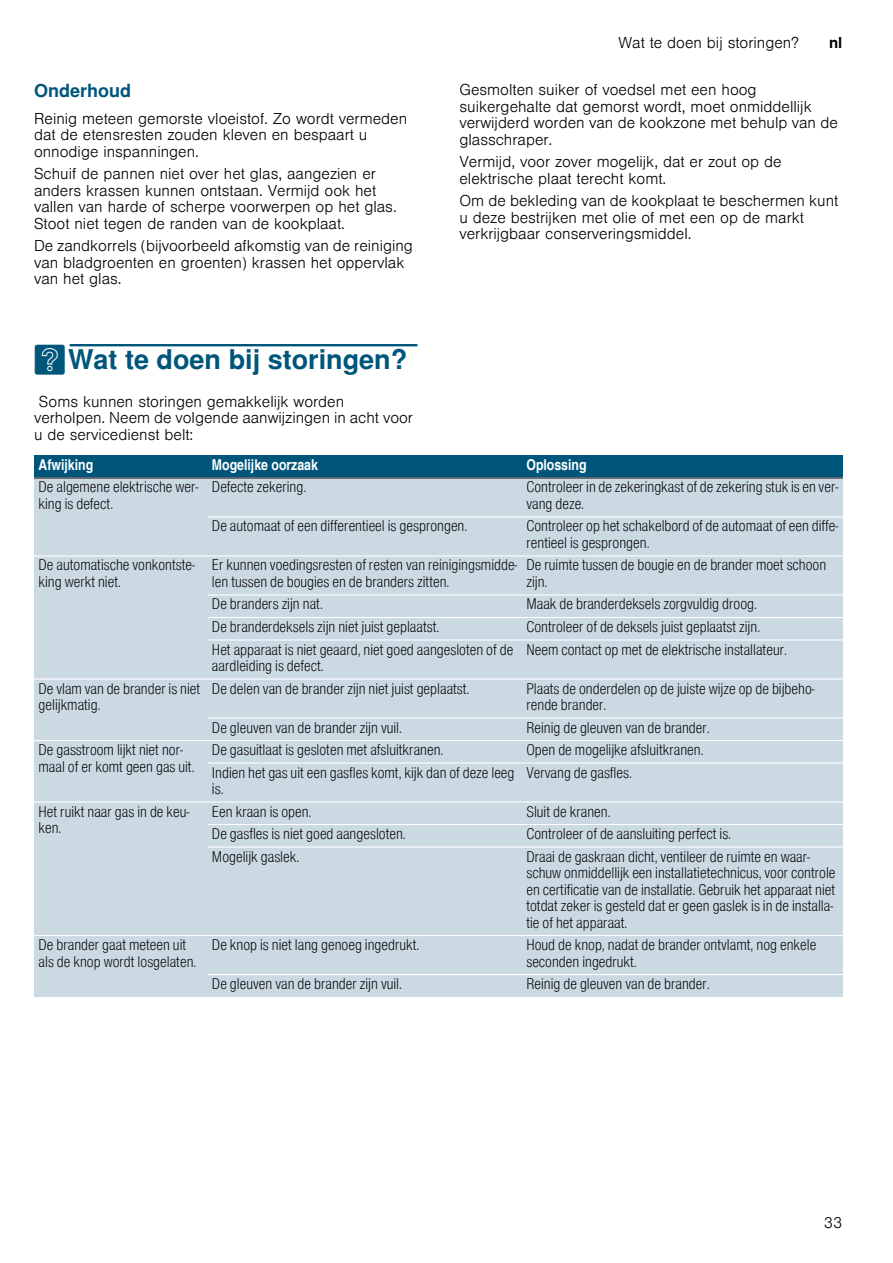
<style>
.page{position:relative;width:893px;height:1263px;background:#fff}
.page>*{position:absolute;margin:0;border:0;box-sizing:border-box;transform-origin:0 0}
.t1{font:700 27px "Nimbus San L";color:#00567a}
.t2{font:700 18px "Nimbus San L";color:#00567a}
.t3{font:15px/16.5px "Nimbus San L Lig Con";color:#000}
.t4{font:300 15px/16.5px "Nimbus San L";color:#000}
.t5{font:15px "Nimbus San L Bol Con";color:#fff}
.t6{font:700 15px "Nimbus San L";color:#000}
.s1{font-family:"BSH Symb PG2";font-weight:400}
</style>
<div class="page">
<div style="left:70px;top:345px;width:347px;height:1px;border:1px solid #00567a"></div>
<div style="left:34px;top:455px;width:173px;height:23px;background:#00567a"></div>
<div style="left:207px;top:455px;width:315px;height:23px;background:#00567a"></div>
<div style="left:522px;top:455px;width:320px;height:23px;background:#00567a"></div>
<div style="left:34px;top:478px;width:173px;height:78px;background:#cbd9e3"></div>
<div style="left:207px;top:478px;width:315px;height:39px;background:#cbd9e3"></div>
<div style="left:522px;top:478px;width:320px;height:39px;background:#cbd9e3"></div>
<div style="left:207px;top:517px;width:315px;height:39px;background:#cbd9e3"></div>
<div style="left:522px;top:517px;width:320px;height:39px;background:#cbd9e3"></div>
<div style="left:34px;top:556px;width:173px;height:123px;background:#cbd9e3"></div>
<div style="left:207px;top:556px;width:315px;height:39px;background:#cbd9e3"></div>
<div style="left:522px;top:556px;width:320px;height:39px;background:#cbd9e3"></div>
<div style="left:207px;top:595px;width:315px;height:22px;background:#cbd9e3"></div>
<div style="left:522px;top:595px;width:320px;height:22px;background:#cbd9e3"></div>
<div style="left:207px;top:617px;width:315px;height:23px;background:#cbd9e3"></div>
<div style="left:522px;top:617px;width:320px;height:23px;background:#cbd9e3"></div>
<div style="left:207px;top:640px;width:315px;height:39px;background:#cbd9e3"></div>
<div style="left:522px;top:640px;width:320px;height:39px;background:#cbd9e3"></div>
<div style="left:34px;top:679px;width:173px;height:61px;background:#cbd9e3"></div>
<div style="left:207px;top:679px;width:315px;height:39px;background:#cbd9e3"></div>
<div style="left:522px;top:679px;width:320px;height:39px;background:#cbd9e3"></div>
<div style="left:207px;top:718px;width:315px;height:22px;background:#cbd9e3"></div>
<div style="left:522px;top:718px;width:320px;height:22px;background:#cbd9e3"></div>
<div style="left:34px;top:740px;width:173px;height:62px;background:#cbd9e3"></div>
<div style="left:207px;top:740px;width:315px;height:23px;background:#cbd9e3"></div>
<div style="left:522px;top:740px;width:320px;height:23px;background:#cbd9e3"></div>
<div style="left:207px;top:763px;width:315px;height:39px;background:#cbd9e3"></div>
<div style="left:522px;top:763px;width:320px;height:39px;background:#cbd9e3"></div>
<div style="left:34px;top:802px;width:173px;height:133px;background:#cbd9e3"></div>
<div style="left:207px;top:802px;width:315px;height:22px;background:#cbd9e3"></div>
<div style="left:522px;top:802px;width:320px;height:22px;background:#cbd9e3"></div>
<div style="left:207px;top:824px;width:315px;height:23px;background:#cbd9e3"></div>
<div style="left:522px;top:824px;width:320px;height:23px;background:#cbd9e3"></div>
<div style="left:207px;top:847px;width:315px;height:88px;background:#cbd9e3"></div>
<div style="left:522px;top:847px;width:320px;height:88px;background:#cbd9e3"></div>
<div style="left:34px;top:935px;width:173px;height:62px;background:#cbd9e3"></div>
<div style="left:207px;top:935px;width:315px;height:39px;background:#cbd9e3"></div>
<div style="left:522px;top:935px;width:320px;height:39px;background:#cbd9e3"></div>
<div style="left:207px;top:974px;width:315px;height:23px;background:#cbd9e3"></div>
<div style="left:522px;top:974px;width:320px;height:23px;background:#cbd9e3"></div>
<hr style="left:34px;top:478px;width:808px;height:1px;background:#000">
<hr style="left:207px;top:516px;width:635px;height:1px;background:#fff">
<hr style="left:34px;top:555px;width:808px;height:1px;background:#fff">
<hr style="left:207px;top:594px;width:635px;height:1px;background:#fff">
<hr style="left:207px;top:617px;width:635px;height:1px;background:#fff">
<hr style="left:207px;top:639px;width:635px;height:1px;background:#fff">
<hr style="left:34px;top:678px;width:808px;height:1px;background:#fff">
<hr style="left:207px;top:717px;width:635px;height:1px;background:#fff">
<hr style="left:34px;top:740px;width:808px;height:1px;background:#fff">
<hr style="left:207px;top:762px;width:635px;height:1px;background:#fff">
<hr style="left:34px;top:801px;width:808px;height:1px;background:#fff">
<hr style="left:207px;top:824px;width:635px;height:1px;background:#fff">
<hr style="left:207px;top:846px;width:635px;height:1px;background:#fff">
<hr style="left:34px;top:935px;width:808px;height:1px;background:#fff">
<hr style="left:207px;top:974px;width:635px;height:1px;background:#fff">
<p class="t2" style="left:34px;top:79px;width:99px">Onderhoud</p>
<p class="t4" style="left:34px;top:109px;width:374px">Reinig meteen gemorste vloeistof. Zo wordt vermeden dat de etensresten zouden kleven en bespaart u onnodige inspanningen.</p>
<p class="t4" style="left:34px;top:164px;width:364px">Schuif de pannen niet over het glas, aangezien er anders krassen kunnen ontstaan. Vermijd ook het vallen van harde of scherpe voorwerpen op het glas.<br>Stoot niet tegen de randen van de kookplaat.</p>
<p class="t4" style="left:34px;top:236px;width:380px">De zandkorrels (bijvoorbeeld afkomstig van de reiniging van bladgroenten en groenten) krassen het oppervlak van het glas.</p>
<p class="t4" style="left:618px;top:33px;width:182px">Wat te doen bij storingen?</p>
<p class="t6" style="left:829px;top:34px;width:15px">nl</p>
<p class="t4" style="left:459px;top:80px;width:380px">Gesmolten suiker of voedsel met een hoog suikergehalte dat gemorst wordt, moet onmiddellijk verwijderd worden van de kookzone met behulp van de glasschraper.</p>
<p class="t4" style="left:459px;top:152px;width:324px">Vermijd, voor zover mogelijk, dat er zout op de elektrische plaat terecht komt.</p>
<p class="t4" style="left:459px;top:191px;width:380px">Om de bekleding van de kookplaat te beschermen kunt u deze bestrijken met olie of met een op de markt verkrijgbaar conserveringsmiddel.</p>
<h1 class="t1" style="left:34px;top:342px;width:375px"><span class="s1">3</span>Wat te doen bij storingen?</h1>
<p class="t4" style="left:34px;top:392px;width:380px;text-indent:5px">Soms kunnen storingen gemakkelijk worden verholpen. Neem de volgende aanwijzingen in acht voor u de servicedienst belt:</p>
<p class="t5" style="left:39px;top:455px;width:56px">Afwijking</p>
<p class="t5" style="left:212px;top:455px;width:107px">Mogelijke oorzaak</p>
<p class="t5" style="left:526px;top:455px;width:62px">Oplossing</p>
<p class="t3" style="left:39px;top:478px;width:161px">De algemene elektrische wer&shy;king is defect.</p>
<p class="t3" style="left:212px;top:478px;width:96px">Defecte zekering.</p>
<p class="t3" style="left:526px;top:478px;width:313px">Controleer in de zekeringkast of de zekering stuk is en ver&shy;vang deze.</p>
<p class="t3" style="left:212px;top:517px;width:257px">De automaat of een differentieel is gesprongen.</p>
<p class="t3" style="left:526px;top:517px;width:313px">Controleer op het schakelbord of de automaat of een diffe&shy;rentieel is gesprongen.</p>
<p class="t3" style="left:39px;top:556px;width:158px">De automatische vonkontste&shy;king werkt niet.</p>
<p class="t3" style="left:212px;top:556px;width:307px">Er kunnen voedingsresten of resten van reinigingsmidde&shy;len tussen de bougies en de branders zitten.</p>
<p class="t3" style="left:526px;top:556px;width:301px">De ruimte tussen de bougie en de brander moet schoon zijn.</p>
<p class="t3" style="left:212px;top:595px;width:112px">De branders zijn nat.</p>
<p class="t3" style="left:526px;top:595px;width:232px">Maak de branderdeksels zorgvuldig droog.</p>
<p class="t3" style="left:212px;top:618px;width:229px">De branderdeksels zijn niet juist geplaatst.</p>
<p class="t3" style="left:526px;top:618px;width:235px">Controleer of de deksels juist geplaatst zijn.</p>
<p class="t3" style="left:212px;top:640px;width:303px">Het apparaat is niet geaard, niet goed aangesloten of de aardleiding is defect.</p>
<p class="t3" style="left:526px;top:640px;width:262px">Neem contact op met de elektrische installateur.</p>
<p class="t3" style="left:39px;top:679px;width:163px">De vlam van de brander is niet gelijkmatig.</p>
<p class="t3" style="left:212px;top:679px;width:259px">De delen van de brander zijn niet juist geplaatst.</p>
<p class="t3" style="left:526px;top:679px;width:290px">Plaats de onderdelen op de juiste wijze op de bijbeho&shy;rende brander.</p>
<p class="t3" style="left:212px;top:718px;width:192px">De gleuven van de brander zijn vuil.</p>
<p class="t3" style="left:526px;top:718px;width:185px">Reinig de gleuven van de brander.</p>
<p class="t3" style="left:39px;top:741px;width:158px">De gasstroom lijkt niet nor&shy;maal of er komt geen gas uit.</p>
<p class="t3" style="left:212px;top:741px;width:233px">De gasuitlaat is gesloten met afsluitkranen.</p>
<p class="t3" style="left:526px;top:741px;width:179px">Open de mogelijke afsluitkranen.</p>
<p class="t3" style="left:212px;top:763px;width:304px">Indien het gas uit een gasfles komt, kijk dan of deze leeg is.</p>
<p class="t3" style="left:526px;top:763px;width:107px">Vervang de gasfles.</p>
<p class="t3" style="left:39px;top:802px;width:152px">Het ruikt naar gas in de keu&shy;ken.</p>
<p class="t3" style="left:212px;top:802px;width:101px">Een kraan is open.</p>
<p class="t3" style="left:526px;top:802px;width:86px">Sluit de kranen.</p>
<p class="t3" style="left:212px;top:825px;width:195px">De gasfles is niet goed aangesloten.</p>
<p class="t3" style="left:526px;top:825px;width:206px">Controleer of de aansluiting perfect is.</p>
<p class="t3" style="left:212px;top:847px;width:89px">Mogelijk gaslek.</p>
<p class="t3" style="left:526px;top:847px;width:310px">Draai de gaskraan dicht, ventileer de ruimte en waar&shy;schuw onmiddellijk een installatietechnicus, voor controle en certificatie van de installatie. Gebruik het apparaat niet totdat zeker is gesteld dat er geen gaslek is in de installa&shy;tie of het apparaat.</p>
<p class="t3" style="left:39px;top:936px;width:159px">De brander gaat meteen uit als de knop wordt losgelaten.</p>
<p class="t3" style="left:212px;top:936px;width:209px">De knop is niet lang genoeg ingedrukt.</p>
<p class="t3" style="left:526px;top:936px;width:291px">Houd de knop, nadat de brander ontvlamt, nog enkele seconden ingedrukt.</p>
<p class="t3" style="left:212px;top:975px;width:192px">De gleuven van de brander zijn vuil.</p>
<p class="t3" style="left:526px;top:975px;width:185px">Reinig de gleuven van de brander.</p>
<p class="t4" style="left:824px;top:1213px;width:20px">33</p>
</div>
